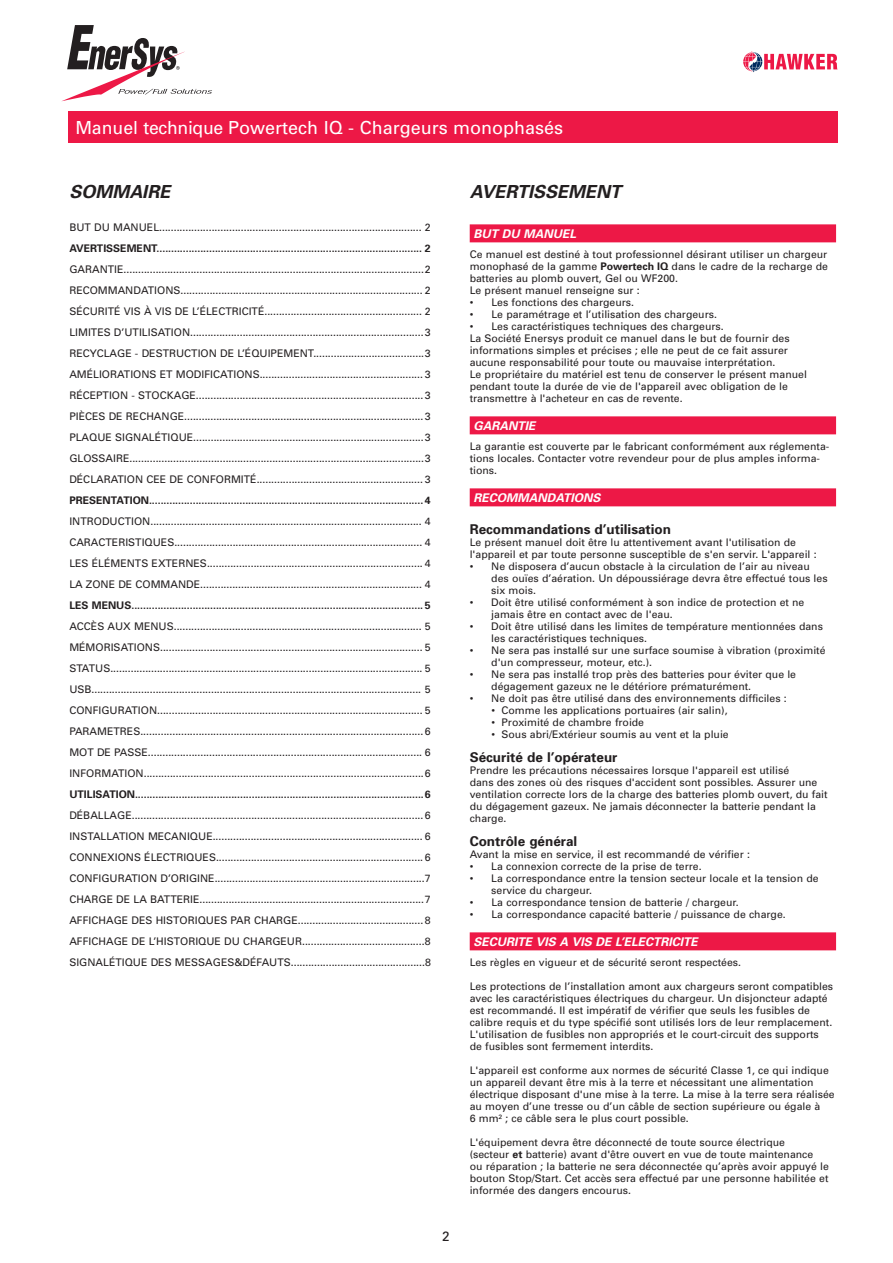
<style>
.page{position:relative;width:893px;height:1263px;background:#fff}
.page>*{position:absolute;margin:0;border:0;box-sizing:border-box;transform-origin:0 0}
.t1{font:18px "Univers";color:#fff}
.t2{font:italic 700 18px "Univers";color:#231f20}
.t3{font:700 13.5px "Univers";color:#231f20}
.t4{font:13.5px "Univers";color:#231f20}
.t5{font:italic 700 12px "Univers";color:#fff}
.t6{font:10.5px/12px "Univers";color:#231f20}
.t7{font:700 10.5px "Univers";color:#231f20}
.s1{font-weight:700}
</style>
<div class="page">
<div style="left:470px;top:224px;width:366px;height:18px;background:#ed1846"></div>
<div style="left:470px;top:416px;width:366px;height:18px;background:#ed1846"></div>
<div style="left:470px;top:488px;width:366px;height:18px;background:#ed1846"></div>
<div style="left:470px;top:932px;width:366px;height:18px;background:#ed1846"></div>
<div style="left:68px;top:111px;width:769px;height:32px;background:#ed1846"></div>
<svg style="left:743px;top:51px;width:94px;height:21px"></svg>
<svg style="left:62px;top:25px;width:150px;height:76px"></svg>
<h1 class="t1" style="left:75px;top:121px;width:489px">Manuel technique Powertech IQ - Chargeurs monophasés</h1>
<h1 class="t2" style="left:69px;top:185px;width:106px">SOMMAIRE</h1>
<p class="t6" style="left:69px;top:222px;width:363px">BUT DU MANUEL.......................................................................................... 2</p>
<p class="t7" style="left:69px;top:245px;width:363px">AVERTISSEMENT........................................................................................... 2</p>
<p class="t6" style="left:69px;top:260px;width:363px;line-height:21px;text-align:justify">GARANTIE.......................................................................................................2<br>RECOMMANDATIONS................................................................................... 2<br>SÉCURITÉ VIS À VIS DE L’ÉLECTRICITÉ...................................................... 2<br>LIMITES D’UTILISATION................................................................................3<br>RECYCLAGE - DESTRUCTION DE L’ÉQUIPEMENT......................................3<br>AMÉLIORATIONS ET MODIFICATIONS........................................................ 3<br>RÉCEPTION - STOCKAGE.............................................................................. 3<br>PIÈCES DE RECHANGE.................................................................................. 3<br>PLAQUE SIGNALÉTIQUE...............................................................................3<br>GLOSSAIRE.....................................................................................................3<br>DÉCLARATION CEE DE CONFORMITÉ......................................................... 3</p>
<p class="t7" style="left:69px;top:497px;width:363px">PRESENTATION.............................................................................................. 4</p>
<p class="t6" style="left:69px;top:512px;width:363px;line-height:21px;text-align:justify">INTRODUCTION............................................................................................. 4<br>CARACTERISTIQUES..................................................................................... 4<br>LES ÉLÉMENTS EXTERNES.......................................................................... 4<br>LA ZONE DE COMMANDE............................................................................ 4</p>
<p class="t7" style="left:69px;top:602px;width:363px">LES MENUS.................................................................................................... 5</p>
<p class="t6" style="left:69px;top:617px;width:363px;line-height:21px;text-align:justify">ACCÈS AUX MENUS..................................................................................... 5<br>MÉMORISATIONS.......................................................................................... 5<br>STATUS........................................................................................................... 5<br>USB................................................................................................................. 5<br>CONFIGURATION........................................................................................... 5<br>PARAMETRES................................................................................................. 6<br>MOT DE PASSE.............................................................................................. 6<br>INFORMATION................................................................................................6</p>
<p class="t7" style="left:69px;top:791px;width:363px">UTILISATION...................................................................................................6</p>
<p class="t6" style="left:69px;top:806px;width:363px;line-height:21px;text-align:justify">DÉBALLAGE....................................................................................................6<br>INSTALLATION MECANIQUE........................................................................ 6<br>CONNEXIONS ÉLECTRIQUES....................................................................... 6<br>CONFIGURATION D’ORIGINE........................................................................7<br>CHARGE DE LA BATTERIE.............................................................................7<br>AFFICHAGE DES HISTORIQUES PAR CHARGE........................................... 8<br>AFFICHAGE DE L’HISTORIQUE DU CHARGEUR..........................................8<br>SIGNALÉTIQUE DES MESSAGES&amp;DÉFAUTS..............................................8</p>
<p class="t4" style="left:442px;top:1232px;width:9px">2</p>
<h1 class="t2" style="left:470px;top:185px;width:156px">AVERTISSEMENT</h1>
<p class="t5" style="left:473px;top:229px;width:106px">BUT DU MANUEL</p>
<p class="t6" style="left:470px;top:249px;width:360px">Ce manuel est destiné à tout professionnel désirant utiliser un chargeur monophasé de la gamme <span class="s1">Powertech IQ</span> dans le cadre de la recharge de batteries au plomb ouvert, Gel ou WF200.<br>Le présent manuel renseigne sur :</p>
<p class="t6" style="left:470px;top:297px;width:166px">• Les fonctions des chargeurs.</p>
<p class="t6" style="left:470px;top:309px;width:249px">• Le paramétrage et l’utilisation des chargeurs.</p>
<p class="t6" style="left:470px;top:321px;width:339px">• Les caractéristiques techniques des chargeurs.<br>La Société Enersys produit ce manuel dans le but de fournir des informations simples et précises ; elle ne peut de ce fait assurer aucune responsabilité pour toute ou mauvaise interprétation.<br>Le propriétaire du matériel est tenu de conserver le présent manuel pendant toute la durée de vie de l'appareil avec obligation de le transmettre à l'acheteur en cas de revente.</p>
<p class="t5" style="left:473px;top:421px;width:66px">GARANTIE</p>
<p class="t6" style="left:470px;top:441px;width:361px">La garantie est couverte par le fabricant conformément aux réglementa&shy;tions locales. Contacter votre revendeur pour de plus amples informa&shy;tions.</p>
<p class="t5" style="left:473px;top:493px;width:131px">RECOMMANDATIONS</p>
<p class="t3" style="left:470px;top:524px;width:203px">Recommandations d’utilisation</p>
<p class="t6" style="left:470px;top:537px;width:348px">Le présent manuel doit être lu attentivement avant l'utilisation de l'appareil et par toute personne susceptible de s'en servir. L'appareil :</p>
<p class="t6" style="left:491px;top:561px;width:338px;text-indent:-22px">• Ne disposera d’aucun obstacle à la circulation de l’air au niveau des ouïes d’aération. Un dépoussiérage devra être effectué tous les six mois.</p>
<p class="t6" style="left:491px;top:597px;width:315px;text-indent:-22px">• Doit être utilisé conformément à son indice de protection et ne jamais être en contact avec de l'eau.</p>
<p class="t6" style="left:491px;top:621px;width:333px;text-indent:-22px">• Doit être utilisé dans les limites de température mentionnées dans les caractéristiques techniques.</p>
<p class="t6" style="left:491px;top:645px;width:336px;text-indent:-22px">• Ne sera pas installé sur une surface soumise à vibration (proximité d'un compresseur, moteur, etc.).</p>
<p class="t6" style="left:491px;top:669px;width:306px;text-indent:-22px">• Ne sera pas installé trop près des batteries pour éviter que le dégagement gazeux ne le détériore prématurément.</p>
<p class="t6" style="left:470px;top:693px;width:319px">• Ne doit pas être utilisé dans des environnements difficiles :</p>
<p class="t6" style="left:491px;top:705px;width:238px">• Comme les applications portuaires (air salin),</p>
<p class="t6" style="left:491px;top:717px;width:154px">• Proximité de chambre froide</p>
<p class="t6" style="left:491px;top:729px;width:239px">• Sous abri/Extérieur soumis au vent et la pluie</p>
<p class="t3" style="left:470px;top:752px;width:149px">Sécurité de l’opérateur</p>
<p class="t6" style="left:470px;top:765px;width:359px">Prendre les précautions nécessaires lorsque l'appareil est utilisé<br>dans des zones où des risques d'accident sont possibles. Assurer une ventilation correcte lors de la charge des batteries plomb ouvert, du fait du dégagement gazeux. Ne jamais déconnecter la batterie pendant la charge.</p>
<p class="t3" style="left:470px;top:836px;width:109px">Contrôle général</p>
<p class="t6" style="left:470px;top:849px;width:282px">Avant la mise en service, il est recommandé de vérifier :</p>
<p class="t6" style="left:470px;top:861px;width:233px">• La connexion correcte de la prise de terre.</p>
<p class="t6" style="left:491px;top:873px;width:329px;text-indent:-22px">• La correspondance entre la tension secteur locale et la tension de service du chargeur.</p>
<p class="t6" style="left:470px;top:897px;width:270px">• La correspondance tension de batterie / chargeur.</p>
<p class="t6" style="left:470px;top:909px;width:318px">• La correspondance capacité batterie / puissance de charge.</p>
<p class="t5" style="left:473px;top:937px;width:228px">SECURITE VIS A VIS DE L’ELECTRICITE</p>
<p class="t6" style="left:470px;top:957px;width:273px">Les règles en vigueur et de sécurité seront respectées.</p>
<p class="t6" style="left:470px;top:981px;width:365px">Les protections de l’installation amont aux chargeurs seront compatibles avec les caractéristiques électriques du chargeur. Un disjoncteur adapté est recommandé. Il est impératif de vérifier que seuls les fusibles de calibre requis et du type spécifié sont utilisés lors de leur remplacement.<br>L'utilisation de fusibles non appropriés et le court-circuit des supports de fusibles sont fermement interdits.</p>
<p class="t6" style="left:470px;top:1065px;width:366px">L'appareil est conforme aux normes de sécurité Classe 1, ce qui indique un appareil devant être mis à la terre et nécessitant une alimentation électrique disposant d'une mise à la terre. La mise à la terre sera réalisée au moyen d’une tresse ou d’un câble de section supérieure ou égale à<br>6 mm² ; ce câble sera le plus court possible.</p>
<p class="t6" style="left:470px;top:1137px;width:361px">L'équipement devra être déconnecté de toute source électrique<br>(secteur <span class="s1">et</span> batterie) avant d'être ouvert en vue de toute maintenance<br>ou réparation ; la batterie ne sera déconnectée qu’après avoir appuyé le bouton Stop/Start. Cet accès sera effectué par une personne habilitée et informée des dangers encourus.</p>
</div>
